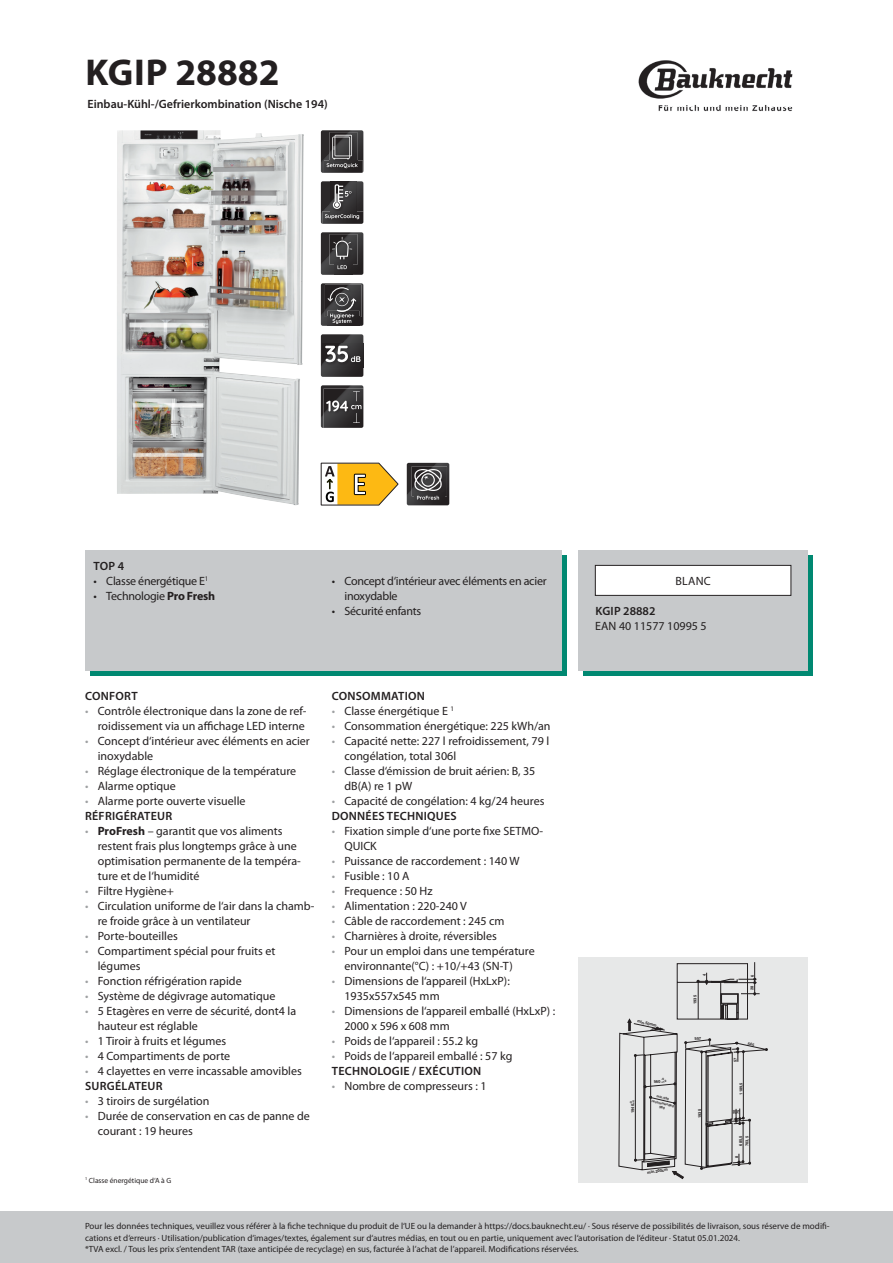
<style>
.page{position:relative;width:893px;height:1263px;background:#fff}
.page>*{position:absolute;margin:0;border:0;box-sizing:border-box;transform-origin:0 0}
.t1{font:700 37.5px "Myriad Pro";color:#231f20}
.t2{font:12px/15px "Myriad Pro";color:#231f20}
.t3{font:12px/15px "Myriad Pro";letter-spacing:-.02em;color:#231f20}
.t4{font:600 12px "Myriad Pro";color:#231f20}
.t5{font:600 12px "Myriad Pro";letter-spacing:.02em;color:#231f20}
.t6{font:9px/11.2px "Myriad Pro";color:#231f20}
.t7{font:7.5px "Myriad Pro";color:#231f20}
.t8{font:700 4.05px/6.6px "Helvetica";color:#231f20}
.t9{font:700 3.3px/5.7px "Helvetica";color:#231f20}
.t10{font:700 3px/2.5px "Helvetica";color:#231f20}
.s1{font-weight:700}
.s2{color:#9ea0a2}
.s3{font-weight:600}
</style>
<div class="page">
<img style="left:638px;top:60px;width:155px;height:52px">
<div style="left:0;top:1212px;width:893px;height:51px;background:#c7c9cb"></div>
<img style="left:117px;top:130px;width:187px;height:375px">
<svg style="left:321px;top:130px;width:42px;height:43px;background:#494849"></svg>
<svg style="left:321px;top:181px;width:42px;height:43px;background:#484647"></svg>
<svg style="left:321px;top:232px;width:42px;height:43px;background:#403e40"></svg>
<svg style="left:321px;top:283px;width:42px;height:43px;background:#4a4849"></svg>
<svg style="left:321px;top:334px;width:42px;height:43px;background:#4c4b4c"></svg>
<svg style="left:321px;top:385px;width:42px;height:43px;background:#464445"></svg>
<svg style="left:321px;top:463px;width:77px;height:42px"></svg>
<svg style="left:407px;top:463px;width:42px;height:42px;background:#504e4f"></svg>
<svg style="left:90px;top:556px;width:477px;height:120px;background:#20927f"></svg>
<div style="left:85px;top:550px;width:476px;height:120px;background:#c7c9cb"></div>
<div style="left:584px;top:556px;width:229px;height:120px;background:#008871"></div>
<div style="left:578px;top:550px;width:230px;height:120px;background:#c7c9cb"></div>
<div style="left:595px;top:565px;width:196px;height:30px;background:#fff"></div>
<div style="left:595px;top:565px;width:196px;height:30px;border:1px solid #231f20"></div>
<div style="left:578px;top:958px;width:230px;height:225px;background:#e7e8e8"></div>
<hr style="left:754px;top:962px;width:1px;height:33px;background:#231f20">
<svg style="left:619px;top:963px;width:148px;height:216px"></svg>
<h1 class="t1" style="left:85px;top:48px;width:196px">KGIP 28882</h1>
<p class="t4" style="left:88px;top:97px;width:242px">Einbau-Kühl-/Gefrierkombination (Nische 194)</p>
<p class="t4" style="left:94px;top:559px;width:32px">TOP 4</p>
<p class="t3" style="left:94px;top:574px;width:117px">• Classe énergétique E<sup>1</sup></p>
<p class="t3" style="left:94px;top:589px;width:123px">• Technologie <span class="s1">Pro Fresh</span></p>
<p class="t3" style="left:344px;top:574px;width:204px;text-indent:-13px">• Concept d‘intérieur avec éléments en acier inoxydable</p>
<p class="t3" style="left:332px;top:604px;width:91px">• Sécurité enfants</p>
<p class="t5" style="left:85px;top:690px;width:54px">CONFORT</p>
<p class="t2" style="left:85px;top:704px;width:223px;text-align:right"><span class="s2">•</span> Contrôle électronique dans la zone de ref&shy;roidissement via un affichage LED interne</p>
<p class="t2" style="left:98px;top:734px;width:214px;text-indent:-13px"><span class="s2">•</span> Concept d‘intérieur avec éléments en acier inoxydable</p>
<p class="t2" style="left:85px;top:764px;width:213px"><span class="s2">•</span> Réglage électronique de la température</p>
<p class="t2" style="left:85px;top:779px;width:92px"><span class="s2">•</span> Alarme optique</p>
<p class="t2" style="left:85px;top:794px;width:162px"><span class="s2">•</span> Alarme porte ouverte visuelle<br><span class="s3">RÉFRIGÉRATEUR</span></p>
<p class="t2" style="left:98px;top:824px;width:204px;text-indent:-13px"><span class="s2">•</span> <span class="s1">ProFresh</span> – garantit que vos aliments restent frais plus longtemps grâce à une optimisation permanente de la tempéra&shy;ture et de l‘humidité</p>
<p class="t2" style="left:85px;top:884px;width:91px"><span class="s2">•</span> Filtre Hygiène+</p>
<p class="t2" style="left:98px;top:899px;width:218px;text-indent:-13px"><span class="s2">•</span> Circulation uniforme de l‘air dans la chamb&shy;re froide grâce à un ventilateur</p>
<p class="t2" style="left:85px;top:929px;width:94px"><span class="s2">•</span> Porte-bouteilles</p>
<p class="t2" style="left:98px;top:944px;width:179px;text-indent:-13px"><span class="s2">•</span> Compartiment spécial pour fruits et légumes</p>
<p class="t2" style="left:85px;top:974px;width:158px"><span class="s2">•</span> Fonction réfrigération rapide</p>
<p class="t2" style="left:85px;top:989px;width:192px"><span class="s2">•</span> Système de dégivrage automatique</p>
<p class="t2" style="left:98px;top:1004px;width:200px;text-indent:-13px"><span class="s2">•</span> 5 Etagères en verre de sécurité, dont4 la hauteur est réglable</p>
<p class="t2" style="left:85px;top:1034px;width:143px"><span class="s2">•</span> 1 Tiroir à fruits et légumes</p>
<p class="t2" style="left:85px;top:1049px;width:147px"><span class="s2">•</span> 4 Compartiments de porte</p>
<p class="t2" style="left:85px;top:1064px;width:218px"><span class="s2">•</span> 4 clayettes en verre incassable amovibles<br><span class="s3">SURGÉLATEUR</span></p>
<p class="t2" style="left:85px;top:1094px;width:126px"><span class="s2">•</span> 3 tiroirs de surgélation</p>
<p class="t2" style="left:98px;top:1109px;width:214px;text-indent:-13px"><span class="s2">•</span> Durée de conservation en cas de panne de courant : 19 heures</p>
<p class="t7" style="left:85px;top:1176px;width:88px"><sup>1</sup> Classe énergétique d‘A à G</p>
<p class="t5" style="left:332px;top:690px;width:95px">CONSOMMATION</p>
<p class="t2" style="left:332px;top:704px;width:124px"><span class="s2">•</span> Classe énergétique E <sup>1</sup></p>
<p class="t2" style="left:332px;top:719px;width:220px"><span class="s2">•</span> Consommation énergétique: 225 kWh/an</p>
<p class="t2" style="left:344px;top:734px;width:206px;text-indent:-13px"><span class="s2">•</span> Capacité nette: 227 l refroidissement, 79 l congélation, total 306l</p>
<p class="t2" style="left:344px;top:764px;width:193px;text-indent:-13px"><span class="s2">•</span> Classe d‘émission de bruit aérien: B, 35 dB(A) re 1 pW</p>
<p class="t2" style="left:332px;top:794px;width:214px"><span class="s2">•</span> Capacité de congélation: 4 kg/24 heures<br><span class="s3">DONNÉES TECHNIQUES</span></p>
<p class="t2" style="left:344px;top:824px;width:200px;text-indent:-13px"><span class="s2">•</span> Fixation simple d‘une porte fixe SETMO-<br>QUICK</p>
<p class="t2" style="left:332px;top:854px;width:189px"><span class="s2">•</span> Puissance de raccordement : 140 W</p>
<p class="t2" style="left:332px;top:869px;width:79px"><span class="s2">•</span> Fusible : 10 A</p>
<p class="t2" style="left:332px;top:884px;width:102px"><span class="s2">•</span> Frequence : 50 Hz</p>
<p class="t2" style="left:332px;top:899px;width:137px"><span class="s2">•</span> Alimentation : 220-240 V</p>
<p class="t2" style="left:332px;top:914px;width:174px"><span class="s2">•</span> Câble de raccordement : 245 cm</p>
<p class="t2" style="left:332px;top:929px;width:167px"><span class="s2">•</span> Charnières à droite, réversibles</p>
<p class="t2" style="left:344px;top:944px;width:192px;text-indent:-13px"><span class="s2">•</span> Pour un emploi dans une température environnante(°C) : +10/+43 (SN-T)</p>
<p class="t2" style="left:344px;top:974px;width:167px;text-indent:-13px"><span class="s2">•</span> Dimensions de l‘appareil (HxLxP):<br>1935x557x545 mm</p>
<p class="t2" style="left:344px;top:1004px;width:212px;text-indent:-13px"><span class="s2">•</span> Dimensions de l‘appareil emballé (HxLxP) :<br>2000 x 596 x 608 mm</p>
<p class="t2" style="left:332px;top:1034px;width:148px"><span class="s2">•</span> Poids de l‘appareil : 55.2 kg</p>
<p class="t2" style="left:332px;top:1049px;width:182px"><span class="s2">•</span> Poids de l‘appareil emballé : 57 kg<br><span class="s3">TECHNOLOGIE / EXÉCUTION</span></p>
<p class="t2" style="left:332px;top:1079px;width:156px"><span class="s2">•</span> Nombre de compresseurs : 1</p>
<p class="t2" style="left:675px;top:574px;width:37px">BLANC</p>
<p class="t4" style="left:595px;top:604px;width:62px">KGIP 28882</p>
<p class="t2" style="left:595px;top:619px;width:113px">EAN 40 11577 10995 5</p>
<p class="t8" style="left:638px;top:1018px;width:21px;rotate:14deg">min.50mm</p>
<p class="t8" style="left:701px;top:976px;width:4px;rotate:-90deg">4</p>
<p class="t8" style="left:692px;top:1004px;width:10px;rotate:-90deg">1935</p>
<p class="t10" style="left:630px;top:1104px;width:5px;rotate:-90deg">0- +4</p>
<p class="t8" style="left:629px;top:1113px;width:10px;rotate:-90deg">1940</p>
<p class="t10" style="left:661px;top:1078px;width:7px;rotate:-5deg">-0 +10</p>
<p class="t9" style="left:654px;top:1092px;width:24px;text-indent:4px;rotate:14deg">min.550 recommended</p>
<p class="t8" style="left:696px;top:1118px;width:10px;rotate:-90deg">1935</p>
<p class="t8" style="left:647px;top:1169px;width:22px;rotate:-8deg">min.200cm</p>
<p class="t8" style="left:749px;top:977px;width:4px;rotate:-90deg">6</p>
<p class="t8" style="left:749px;top:990px;width:6px;rotate:-90deg">28</p>
<p class="t8" style="left:732px;top:1062px;width:6px;rotate:-90deg">57</p>
<p class="t8" style="left:738px;top:1094px;width:14px;rotate:-90deg">1189,5</p>
<p class="t8" style="left:735px;top:1114px;width:6px;rotate:-90deg">75</p>
<p class="t8" style="left:731px;top:1114px;width:6px;rotate:-90deg">20</p>
<p class="t8" style="left:737px;top:1146px;width:12px;rotate:-90deg">685,5<br>703,5</p>
<p class="t8" style="left:734px;top:1158px;width:4px;rotate:-90deg">8</p>
<p class="t6" style="left:85px;top:1221px;width:746px">Pour les données techniques, veuillez vous référer à la fiche technique du produit de l‘UE ou la demander à https://docs.bauknecht.eu/ · Sous réserve de possibilités de livraison, sous réserve de modifi&shy;cations et d‘erreurs · Utilisation/publication d‘images/textes, également sur d‘autres médias, en tout ou en partie, uniquement avec l‘autorisation de l‘éditeur · Statut 05.01.2024.<br>*TVA excl. / Tous les prix s’entendent TAR (taxe anticipée de recyclage) en sus, facturée à l’achat de l’appareil. Modifications réservées.</p>
</div>
